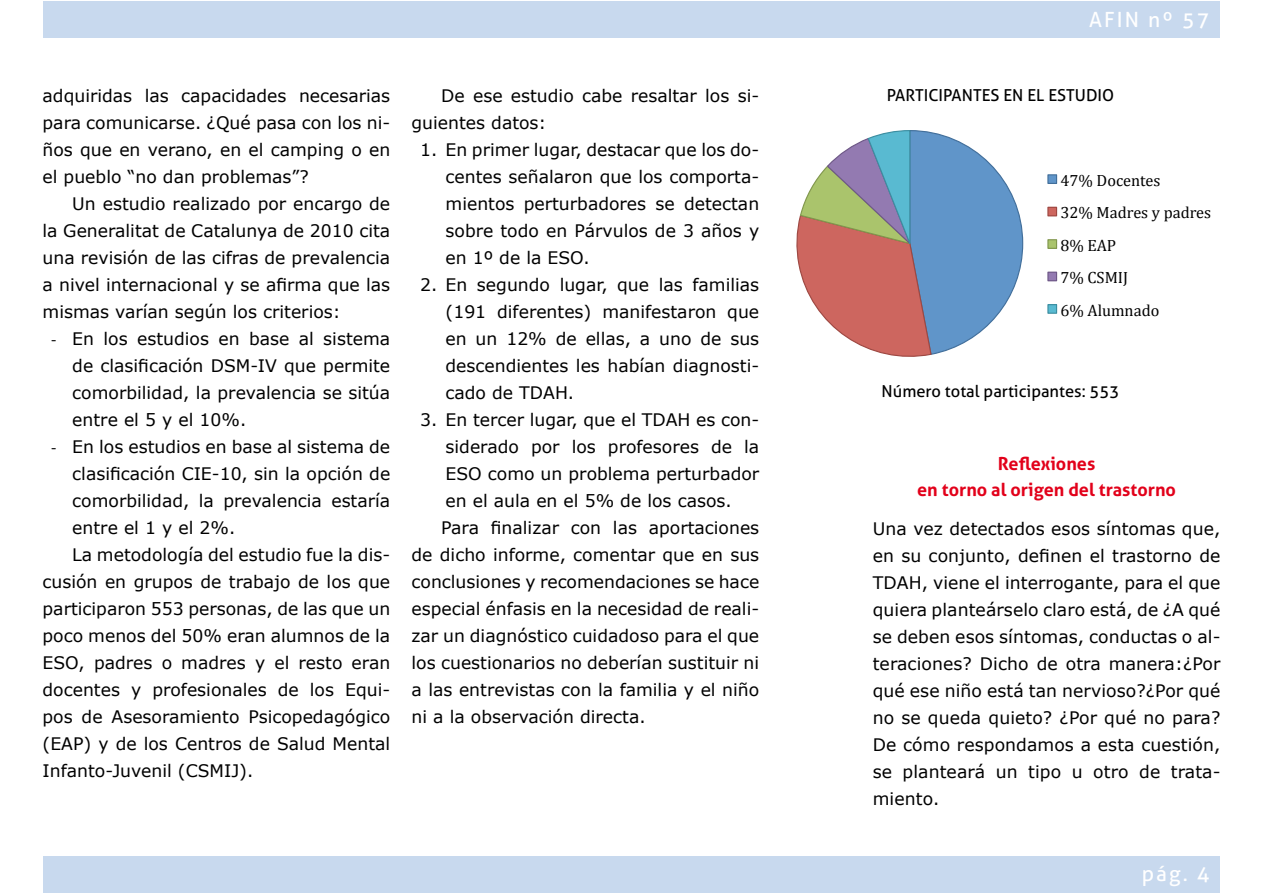
<style>
.page{position:relative;width:1263px;height:893px;background:#fff}
.page>*{position:absolute;margin:0;border:0;box-sizing:border-box;transform-origin:0 0}
.t1{font:21px "Aller";letter-spacing:.1em;color:#fff}
.t2{font:700 18px/25.5px "Aller";color:#e2001a;text-align:center}
.t3{font:17.25px/27px "Verdana";color:#000;text-align:justify}
.t4{font:16.5px "Aller";color:#000}
.t5{font:16.35px/32.4px "Cambria";color:#000}
.s1{font-family:"Calibri"}
</style>
<div class="page">
<div style="left:43px;top:1px;width:1177px;height:37px;background:#c8d9ee"></div>
<div style="left:43px;top:856px;width:1177px;height:37px;background:#c8d9ee"></div>
<svg style="left:796px;top:130px;width:262px;height:227px"></svg>
<p class="t3" style="left:43px;top:83px;width:349px">adquiridas las capacidades necesarias para comunicarse. ¿Qué pasa con los ni&shy;ños que en verano, en el camping o en el pueblo “no dan problemas”?</p>
<p class="t3" style="left:43px;top:191px;width:349px;text-indent:30px">Un estudio realizado por encargo de la Generalitat de Catalunya de 2010 cita una revisión de las cifras de prevalencia a nivel internacional y se afirma que las mismas varían según los criterios:</p>
<p class="t3" style="left:72px;top:326px;width:319px;text-indent:-21px"><span class="s1">-</span> En los estudios en base al sistema de clasificación DSM-IV que permite comorbilidad, la prevalencia se sitúa entre el 5 y el 10%.</p>
<p class="t3" style="left:51px;top:434px;width:341px"><span class="s1">-</span> En los estudios en base al sistema de</p>
<p class="t3" style="left:72px;top:461px;width:319px">clasificación CIE-10, sin la opción de</p>
<p class="t3" style="left:72px;top:488px;width:319px">comorbilidad, la prevalencia estaría</p>
<p class="t3" style="left:72px;top:515px;width:165px">entre el 1 y el 2%.</p>
<p class="t3" style="left:72px;top:542px;width:319px">La metodología del estudio fue la dis-</p>
<p class="t3" style="left:43px;top:569px;width:349px">cusión en grupos de trabajo de los que</p>
<p class="t3" style="left:43px;top:596px;width:349px">participaron 553 personas, de las que un</p>
<p class="t3" style="left:43px;top:623px;width:349px">poco menos del 50% eran alumnos de la</p>
<p class="t3" style="left:43px;top:650px;width:349px">ESO, padres o madres y el resto eran</p>
<p class="t3" style="left:43px;top:677px;width:349px">docentes y profesionales de los Equi-</p>
<p class="t3" style="left:43px;top:704px;width:349px">pos de Asesoramiento Psicopedagógico</p>
<p class="t3" style="left:43px;top:731px;width:349px">(EAP) y de los Centros de Salud Mental</p>
<p class="t3" style="left:43px;top:758px;width:212px">Infanto-Juvenil (CSMIJ).</p>
<p class="t3" style="left:411px;top:83px;width:349px;text-indent:30px">De ese estudio cabe resaltar los si&shy;guientes datos:</p>
<p class="t3" style="left:445px;top:137px;width:315px;text-indent:-26px">1. En primer lugar, destacar que los do&shy;centes señalaron que los comporta&shy;mientos perturbadores se detectan sobre todo en Párvulos de 3 años y en 1º de la ESO.</p>
<p class="t3" style="left:445px;top:272px;width:315px;text-indent:-26px">2. En segundo lugar, que las familias (191 diferentes) manifestaron que en un 12% de ellas, a uno de sus descendientes les habían diagnosti&shy;cado de TDAH.</p>
<p class="t3" style="left:420px;top:407px;width:341px">3. En tercer lugar, que el TDAH es con-</p>
<p class="t3" style="left:445px;top:434px;width:315px">siderado por los profesores de la</p>
<p class="t3" style="left:445px;top:461px;width:315px">ESO como un problema perturbador</p>
<p class="t3" style="left:445px;top:488px;width:288px">en el aula en el 5% de los casos.</p>
<p class="t3" style="left:441px;top:515px;width:319px">Para finalizar con las aportaciones</p>
<p class="t3" style="left:411px;top:542px;width:349px">de dicho informe, comentar que en sus</p>
<p class="t3" style="left:411px;top:569px;width:349px">conclusiones y recomendaciones se hace</p>
<p class="t3" style="left:411px;top:596px;width:349px">especial énfasis en la necesidad de reali-</p>
<p class="t3" style="left:411px;top:623px;width:349px">zar un diagnóstico cuidadoso para el que</p>
<p class="t3" style="left:411px;top:650px;width:349px">los cuestionarios no deberían sustituir ni</p>
<p class="t3" style="left:411px;top:677px;width:349px">a las entrevistas con la familia y el niño</p>
<p class="t3" style="left:411px;top:704px;width:236px">ni a la observación directa.</p>
<p class="t1" style="left:1089px;top:7px;width:122px">AFIN nº 57</p>
<p class="t4" style="left:887px;top:86px;width:229px">PARTICIPANTES EN EL ESTUDIO</p>
<p class="t5" style="left:1060px;top:164px;width:156px">"#$!%&amp;'()*(+!! ,-$!./01(+!2!3/01(+!<br>4$!567!<br>#$!89.:;! &lt;$!6=&gt;?)/0&amp;!</p>
<p class="t4" style="left:882px;top:381px;width:239px">Número total participantes: 553</p>
<p class="t2" style="left:917px;top:451px;width:260px">Reflexiones<br>en torno al origen del trastorno</p>
<p class="t3" style="left:873px;top:516px;width:349px">Una vez detectados esos síntomas que, en su conjunto, definen el trastorno de TDAH, viene el interrogante, para el que quiera planteárselo claro está, de ¿A qué se deben esos síntomas, conductas o al&shy;teraciones? Dicho de otra manera:¿Por qué ese niño está tan nervioso?¿Por qué no se queda quieto? ¿Por qué no para?<br>De cómo respondamos a esta cuestión, se planteará un tipo u otro de trata&shy;miento.</p>
<p class="t1" style="left:1142px;top:861px;width:69px">pág. 4</p>
</div>
